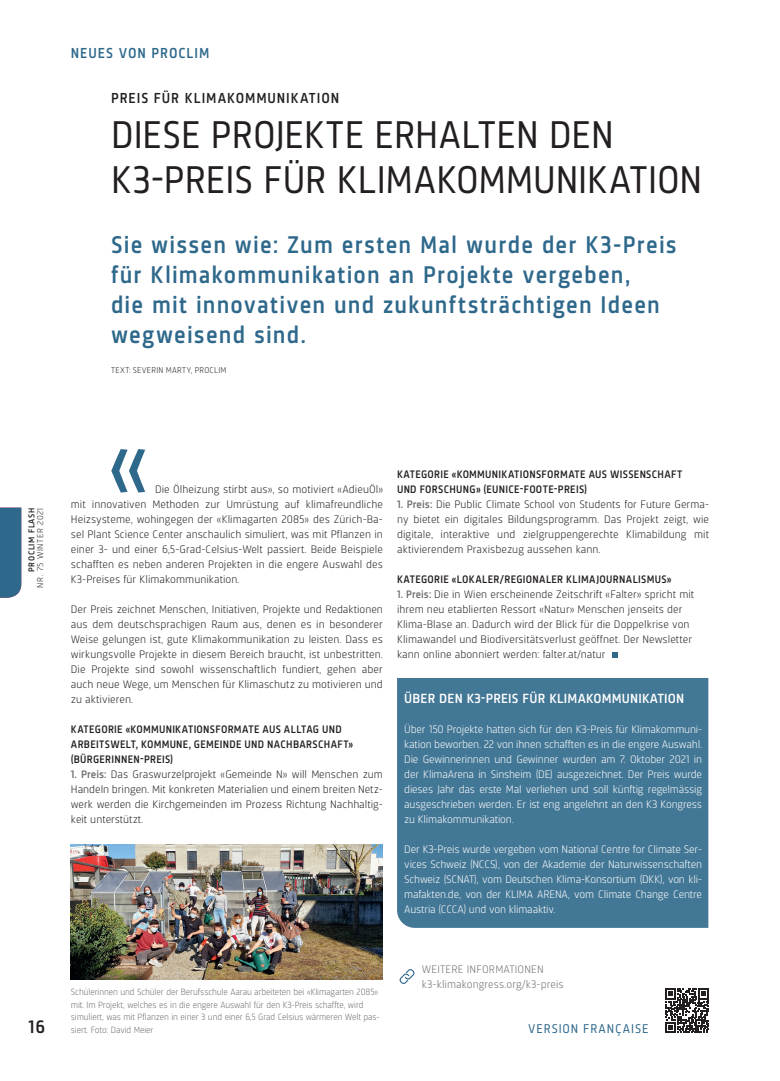
<style>
.page{position:relative;width:780px;height:1081px;background:#fff}
.page>*{position:absolute;margin:0;border:0;box-sizing:border-box;transform-origin:0 0}
.t1{font:100.75px "Sinews Sans Pro";color:#2e688b;scale:1.04 1}
.t2{font:40px/45px "Sinews Sans Pro";letter-spacing:-.005em;color:#231f20}
.t3{font:500 25px/30px "Sinews Sans Pro";letter-spacing:.045em;color:#2e688b}
.t4{font:500 18.75px "Sinews Sans Pro";color:#231f20;scale:1.04 1}
.t5{font:500 15px "Sinews Sans Pro";letter-spacing:.06em;color:#231f20}
.t6{font:500 15px "Sinews Sans Pro";letter-spacing:.06em;color:#2e688b}
.t7{font:500 13.75px "Sinews Sans Pro";letter-spacing:.015em;color:#fff;scale:1.04 1}
.t8{font:13.12px "Sinews Sans Pro";letter-spacing:.07em;color:#2e688b}
.t9{font:300 11.25px/15px "Sinews Sans Pro";letter-spacing:.005em;color:#231f20;text-align:justify;scale:1.04 1}
.t10{font:300 11.25px/15px "Sinews Sans Pro";letter-spacing:-.015em;color:#fff;text-align:justify;scale:1.04 1}
.t11{font:500 11.25px/15px "Sinews Sans Pro";letter-spacing:.025em;color:#231f20}
.t12{font:300 11.25px/15px "Sinews Sans Pro";letter-spacing:.005em;color:#6c6d70;scale:1.04 1}
.t13{font:300 9.38px/12.5px "Sinews Sans Pro";letter-spacing:-.01em;color:#6c6d70}
.t14{font:300 8.75px "Sinews Sans Pro";letter-spacing:.04em;color:#231f20}
.t15{font:300 8.75px "Sinews Sans Pro";letter-spacing:.065em;color:#231f20;scale:1.04 1}
.t16{font:500 8.75px "Sinews Sans Pro";letter-spacing:.065em;color:#231f20;scale:1.04 1}
.s1{font-weight:500;color:#6c6d70}
</style>
<div class="page">
<div style="left:0;top:508px;width:21px;height:90px;background:#2e688b"></div>
<svg style="left:612px;top:652px;width:5px;height:6px"></svg>
<svg style="left:399px;top:969px;width:15px;height:15px"></svg>
<img style="left:71px;top:845px;width:312px;height:134px">
<div style="left:397px;top:678px;width:311px;height:250px;background:#437796"></div>
<svg style="left:665px;top:988px;width:44px;height:44px"></svg>
<h3 class="t6" style="left:71px;top:44px;width:140px">NEUES VON PROCLIM</h3>
<h3 class="t5" style="left:111px;top:89px;width:229px">PREIS FÜR KLIMAKOMMUNIKATION</h3>
<h2 class="t2" style="left:111px;top:112px;width:592px">DIESE PROJEKTE ERHALTEN DEN<br>K3-PREIS FÜR KLIMAKOMMUNIKATION</h2>
<h3 class="t3" style="left:111px;top:229px;width:567px">Sie wissen wie: Zum ersten Mal wurde der K3-Preis für Klimakommunikation an Projekte vergeben,<br>die mit innovativen und zukunftsträchtigen Ideen wegweisend sind.</h3>
<p class="t14" style="left:111px;top:365px;width:117px">TEXT: SEVERIN MARTY, PROCLIM</p>
<p class="t16" style="left:27px;top:572px;width:63px;rotate:-90deg">PROCLIM FLASH</p>
<p class="t15" style="left:35px;top:587px;width:78px;rotate:-90deg">NR. 75 WINTER 2021</p>
<h3 class="t4" style="left:28px;top:1016px;width:18px">16</h3>
<h1 class="t1" style="left:108px;top:408px;width:43px">«</h1>
<p class="t9" style="left:71px;top:481px;width:301px;text-indent:84px">Die Ölheizung stirbt aus», so motiviert «AdieuÖl» mit innovativen Methoden zur Umrüstung auf klimafreundliche Heizsysteme, wohingegen der «Klimagarten 2085» des Zürich-Ba&shy;sel Plant Science Center anschaulich simuliert, was mit Pflanzen in einer 3- und einer 6,5-Grad-Celsius-Welt passiert. Beide Beispiele schafften es neben anderen Projekten in die engere Auswahl des K3-Preises für Klimakommunikation.</p>
<p class="t9" style="left:71px;top:601px;width:301px">Der Preis zeichnet Menschen, Initiativen, Projekte und Redaktionen aus dem deutschsprachigen Raum aus, denen es in besonderer Weise gelungen ist, gute Klimakommunikation zu leisten. Dass es wirkungsvolle Projekte in diesem Bereich braucht, ist unbestritten.<br>Die Projekte sind sowohl wissenschaftlich fundiert, gehen aber auch neue Wege, um Menschen für Klimaschutz zu motivieren und zu aktivieren.</p>
<p class="t11" style="left:71px;top:721px;width:283px">KATEGORIE «KOMMUNIKATIONSFORMATE AUS ALLTAG UND<br>ARBEITSWELT, KOMMUNE, GEMEINDE UND NACHBARSCHAFT» (BÜRGERINNEN-PREIS)</p>
<p class="t9" style="left:71px;top:766px;width:301px"><span class="s1">1. Preis:</span> Das Graswurzelprojekt «Gemeinde N» will Menschen zum Handeln bringen. Mit konkreten Materialien und einem breiten Netz&shy;werk werden die Kirchgemeinden im Prozess Richtung Nachhaltig&shy;keit unterstützt.</p>
<p class="t11" style="left:397px;top:466px;width:287px">KATEGORIE «KOMMUNIKATIONSFORMATE AUS WISSENSCHAFT<br>UND FORSCHUNG» (EUNICE-FOOTE-PREIS)</p>
<p class="t9" style="left:397px;top:496px;width:301px"><span class="s1">1. Preis:</span> Die Public Climate School von Students for Future Germa&shy;ny bietet ein digitales Bildungsprogramm. Das Projekt zeigt, wie digitale, interaktive und zielgruppengerechte Klimabildung mit aktivierendem Praxisbezug aussehen kann.</p>
<p class="t11" style="left:397px;top:571px;width:276px">KATEGORIE «LOKALER/REGIONALER KLIMAJOURNALISMUS»</p>
<p class="t9" style="left:397px;top:586px;width:287px;text-align:left"><span class="s1">1. Preis:</span> Die in Wien erscheinende Zeitschrift «Falter» spricht mit ihrem neu etablierten Ressort «Natur» Menschen jenseits der Klima-Blase an. Dadurch wird der Blick für die Doppelkrise von Klimawandel und Biodiversitätsverlust geöffnet. Der Newsletter kann online abonniert werden: falter.at/natur</p>
<p class="t7" style="left:404px;top:690px;width:271px">ÜBER DEN K3-PREIS FÜR KLIMAKOMMUNIKATION</p>
<p class="t10" style="left:404px;top:721px;width:288px">Über 150 Projekte hatten sich für den K3-Preis für Klimakommuni&shy;kation beworben. 22 von ihnen schafften es in die engere Auswahl.<br>Die Gewinnerinnen und Gewinner wurden am 7. Oktober 2021 in der KlimaArena in Sinsheim (DE) ausgezeichnet. Der Preis wurde dieses Jahr das erste Mal verliehen und soll künftig regelmässig ausgeschrieben werden. Er ist eng angelehnt an den K3 Kongress zu Klimakommunikation.</p>
<p class="t10" style="left:404px;top:841px;width:288px">Der K3-Preis wurde vergeben vom National Centre for Climate Ser&shy;vices Schweiz (NCCS), von der Akademie der Naturwissenschaften Schweiz (SCNAT), vom Deutschen Klima-Konsortium (DKK), von kli&shy;mafakten.de, von der KLIMA ARENA, vom Climate Change Centre Austria (CCCA) und von klimaaktiv.</p>
<p class="t13" style="left:71px;top:986px;width:310px">Schülerinnen und Schüler der Berufsschule Aarau arbeiteten bei «Klimagarten 2085» mit. Im Projekt, welches es in die engere Auswahl für den K3-Preis schaffte, wird simuliert, was mit Pflanzen in einer 3 und einer 6,5 Grad Celsius wärmeren Welt pas&shy;siert. Foto: David Meier</p>
<p class="t12" style="left:422px;top:961px;width:138px">WEITERE INFORMATIONEN k3-klimakongress.org/k3-preis</p>
<p class="t8" style="left:528px;top:1021px;width:122px">VERSION FRANÇAISE</p>
</div>
